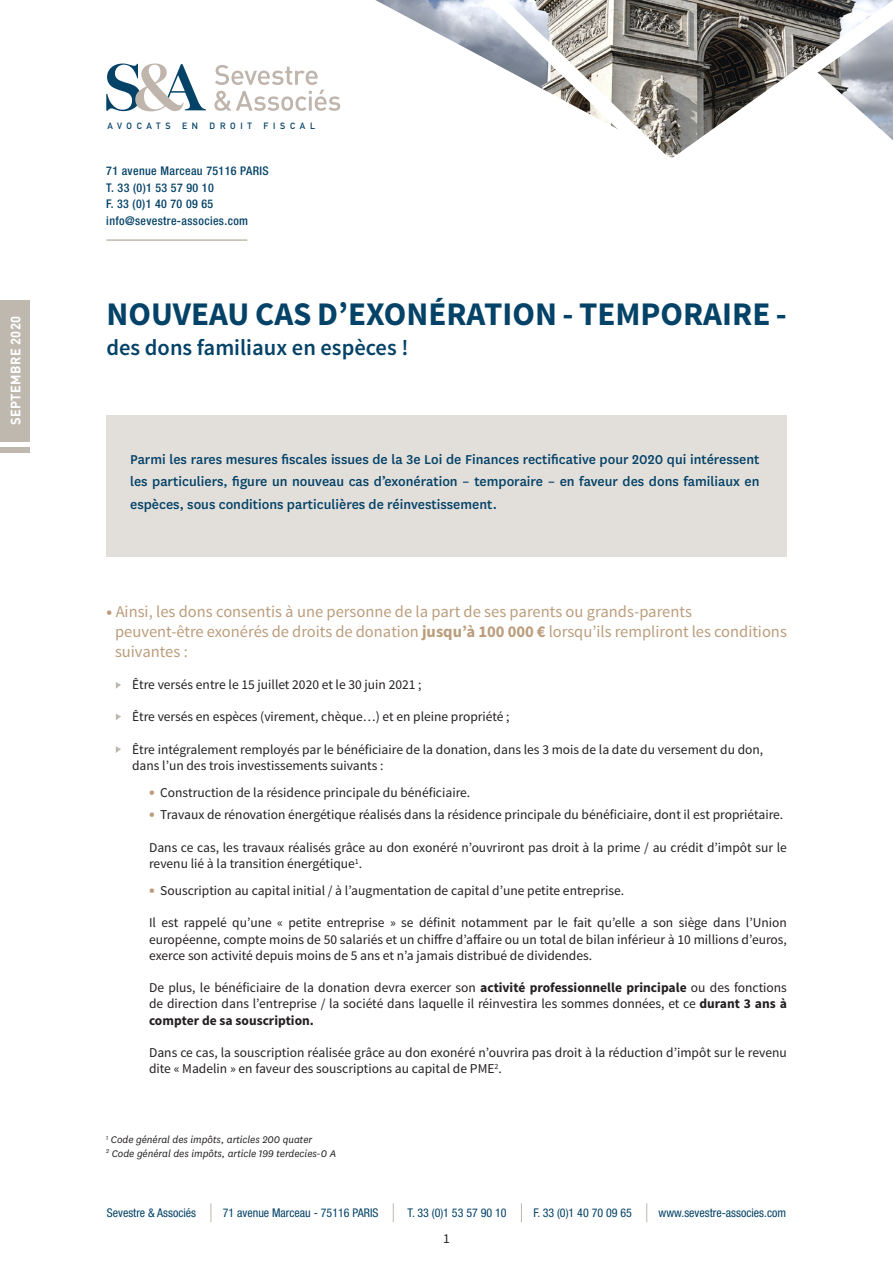
<style>
.page{position:relative;width:893px;height:1263px;background:#fff}
.page>*{position:absolute;margin:0;border:0;box-sizing:border-box;transform-origin:0 0}
.t1{font:700 33px "Source Sans Pro";color:#044267}
.t2{font:600 22.5px "Source Sans Pro";color:#044267}
.t3{font:16.5px/19.5px "Source Sans Pro";color:#bb9d7c}
.t4{font:500 15px/22.5px "National";color:#044267;text-align:justify}
.t5{font:13.5px/16.2px "Source Sans Pro";color:#231f20}
.t6{font:700 13.5px "DIN";letter-spacing:.03em;color:#fff;scale:.95 1}
.t7{font:condensed 12px "Helvetica Neue LT Std";color:#044267}
.t8{font:500 condensed 12px/16.5px "Helvetica Neue LT Std";letter-spacing:.03em;color:#044267}
.t9{font:italic 11.25px "National";color:#231f20}
.t10{font:700 9px "DIN Alternate";letter-spacing:.525em;color:#044267}
.s1{font-weight:700}
.s2{font-weight:700;font-size:16.5px;color:#bb9d7c}
</style>
<div class="page">
<div style="left:0;top:300px;width:30px;height:141px;background:#bfb8af"></div>
<div style="left:0;top:447px;width:30px;height:5px;background:#bfb8af"></div>
<svg style="left:211px;top:1203px;width:1px;height:19px"></svg>
<svg style="left:393px;top:1203px;width:1px;height:19px"></svg>
<svg style="left:521px;top:1203px;width:1px;height:19px"></svg>
<svg style="left:646px;top:1203px;width:1px;height:19px"></svg>
<svg style="left:408px;top:0;width:198px;height:123px"></svg>
<svg style="left:606px;top:0;width:287px;height:158px"></svg>
<svg style="left:214px;top:65px;width:126px;height:46px"></svg>
<svg style="left:106px;top:63px;width:100px;height:48px"></svg>
<hr style="left:106px;top:239px;width:141px;height:2px;background:#bfb8af">
<div style="left:0;top:436px;width:30px;height:6px;background:#bfb8af"></div>
<svg style="left:116px;top:714px;width:5px;height:6px"></svg>
<svg style="left:116px;top:746px;width:5px;height:7px"></svg>
<svg style="left:116px;top:682px;width:5px;height:7px"></svg>
<div style="left:106px;top:416px;width:681px;height:141px;background:#e2dfdb"></div>
<p class="t6" style="left:7px;top:425px;width:117px;rotate:-90deg">SEPTEMBRE 2020</p>
<p class="t10" style="left:107px;top:119px;width:65px">AVOCATS</p>
<p class="t10" style="left:182px;top:119px;width:17px">E N</p>
<p class="t10" style="left:210px;top:119px;width:44px">DROIT</p>
<p class="t10" style="left:264px;top:119px;width:53px">FISCAL</p>
<p class="t8" style="left:106px;top:162px;width:164px">71 avenue Marceau 75116 PARIS<br>T. 33 (0)1 53 57 90 10<br>F. 33 (0)1 40 70 09 65 info@sevestre-associes.com</p>
<p class="t1" style="left:107px;top:292px;width:682px">NOUVEAU CAS D’EXONÉRATION - TEMPORAIRE -</p>
<p class="t2" style="left:107px;top:333px;width:303px">des dons familiaux en espèces !</p>
<p class="t4" style="left:130px;top:447px;width:631px">Parmi les rares mesures fiscales issues de la 3e Loi de Finances rectificative pour 2020 qui intéressent les particuliers, figure un nouveau cas d’exonération – temporaire – en faveur des dons familiaux en espèces, sous conditions particulières de réinvestissement.</p>
<p class="t3" style="left:107px;top:602px;width:587px"><span class="s1">•</span> Ainsi, les dons consentis à une personne de la part de ses parents ou grands-parents</p>
<p class="t3" style="left:115px;top:622px;width:673px">peuvent-être exonérés de droits de donation <span class="s1">jusqu’à 100 000 €</span> lorsqu’ils rempliront les conditions suivantes :</p>
<p class="t5" style="left:132px;top:676px;width:291px">Être versés entre le 15 juillet 2020 et le 30 juin 2021 ;</p>
<p class="t5" style="left:132px;top:709px;width:379px">Être versés en espèces (virement, chèque…) et en pleine propriété ;</p>
<p class="t5" style="left:132px;top:741px;width:633px">Être intégralement remployés par le bénéficiaire de la donation, dans les 3 mois de la date du versement du don,</p>
<p class="t5" style="left:132px;top:757px;width:253px">dans l’un des trois investissements suivants :</p>
<p class="t5" style="left:149px;top:784px;width:323px"><span class="s2">•</span> Construction de la résidence principale du bénéficiaire.</p>
<p class="t5" style="left:149px;top:807px;width:636px"><span class="s2">•</span> Travaux de rénovation énergétique réalisés dans la résidence principale du bénéficiaire, dont il est propriétaire.</p>
<p class="t5" style="left:149px;top:839px;width:639px">Dans ce cas, les travaux réalisés grâce au don exonéré n’ouvriront pas droit à la prime / au crédit d’impôt sur le revenu lié à la transition énergétique<sup>1</sup>.</p>
<p class="t5" style="left:149px;top:883px;width:476px"><span class="s2">•</span> Souscription au capital initial / à l’augmentation de capital d’une petite entreprise.</p>
<p class="t5" style="left:149px;top:915px;width:639px;text-align:justify">Il est rappelé qu’une « petite entreprise » se définit notamment par le fait qu’elle a son siège dans l’Union européenne, compte moins de 50 salariés et un chiffre d’affaire ou un total de bilan inférieur à 10 millions d’euros, exerce son activité depuis moins de 5 ans et n’a jamais distribué de dividendes.</p>
<p class="t5" style="left:149px;top:980px;width:639px;text-align:justify">De plus, le bénéficiaire de la donation devra exercer son <span class="s1">activité professionnelle principale</span> ou des fonctions de direction dans l’entreprise / la société dans laquelle il réinvestira les sommes données, et ce <span class="s1">durant 3 ans à compter de sa souscription.</span></p>
<p class="t5" style="left:149px;top:1045px;width:639px">Dans ce cas, la souscription réalisée grâce au don exonéré n’ouvrira pas droit à la réduction d’impôt sur le revenu dite « Madelin » en faveur des souscriptions au capital de PME<sup>2</sup>.</p>
<p class="t9" style="left:106px;top:1133px;width:207px"><sup>1</sup> Code général des impôts, articles 200 quater</p>
<p class="t9" style="left:106px;top:1146px;width:231px"><sup>2</sup> Code général des impôts, article 199 terdecies-0 A</p>
<p class="t7" style="left:107px;top:1206px;width:91px">Sevestre &amp; Associés</p>
<p class="t7" style="left:223px;top:1206px;width:157px">71 avenue Marceau - 75116 PARIS</p>
<p class="t7" style="left:408px;top:1206px;width:101px">T. 33 (0)1 53 57 90 10</p>
<p class="t7" style="left:533px;top:1206px;width:100px">F. 33 (0)1 40 70 09 65</p>
<p class="t7" style="left:659px;top:1206px;width:129px">www.sevestre-associes.com</p>
<p class="t5" style="left:443px;top:1231px;width:8px">1</p>
</div>
